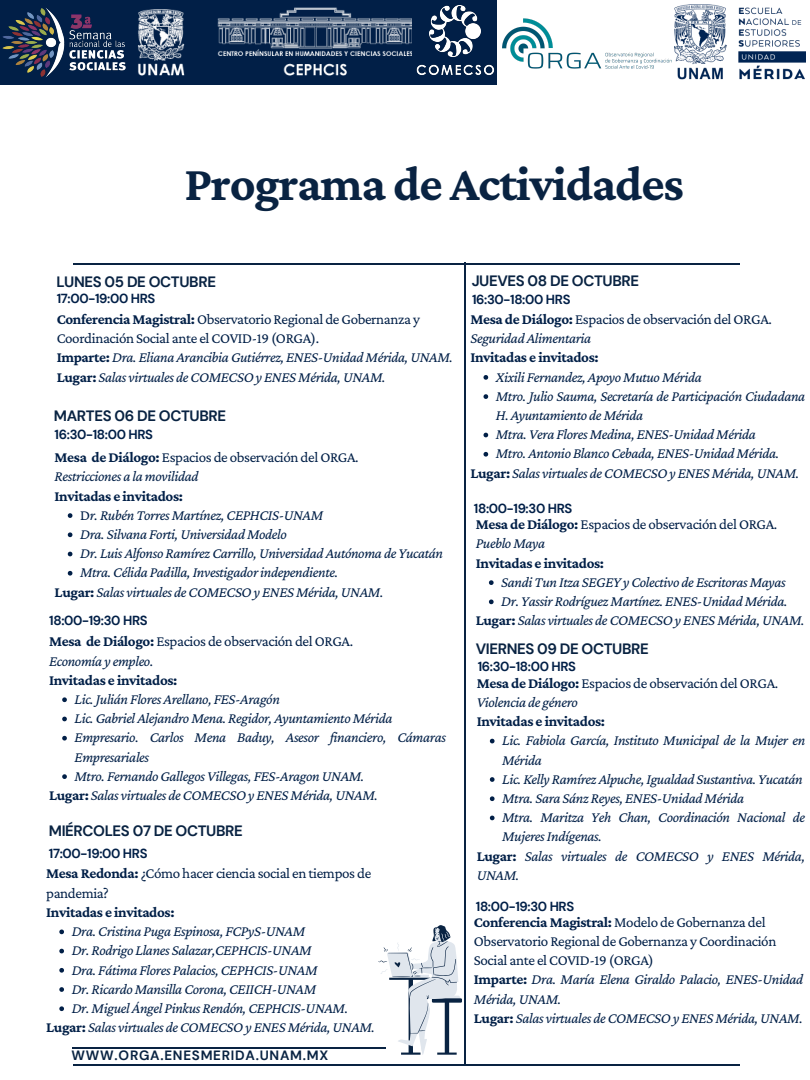
<style>
.page{position:relative;width:810px;height:1080px;background:#fff}
.page>*{position:absolute;margin:0;border:0;box-sizing:border-box;transform-origin:0 0}
.t1{font:700 50px "Crimson Pro";letter-spacing:-.025em;color:#092342}
.t2{font:italic 15px/19.2px "Crimson Pro";letter-spacing:-.025em;color:#011f47}
.t3{font:15px/19.2px "Crimson Pro";letter-spacing:-.025em;color:#011f47}
.t4{font:700 15px "Crimson Pro";letter-spacing:-.025em;color:#011f47}
.t5{font:700 15px "DM Sans";letter-spacing:-.025em;color:#092342}
.t6{font:700 13.44px "DM Sans";letter-spacing:.055em;color:#092342}
.t7{font:700 13.12px "DM Sans";letter-spacing:-.025em;color:#011f47}
.s1{font-weight:700;font-style:normal}
.s2{font-style:normal}
.s3{font-weight:700}
.s4{font-style:italic}
</style>
<div class="page">
<hr style="left:465px;top:262px;width:1px;height:803px;background:#092342">
<svg style="left:378px;top:925px;width:84px;height:130px"></svg>
<hr style="left:73px;top:263px;width:666px;height:1px;background:#092342">
<hr style="left:73px;top:1064px;width:666px;height:2px;background:#092342">
<hr style="left:73px;top:1047px;width:313px;height:2px;background:#092342">
<div style="left:0;top:0;width:496px;height:85px;background:#011f47"></div>
<img style="left:2px;top:8px;width:124px;height:69px">
<img style="left:138px;top:7px;width:273px;height:69px">
<img style="left:416px;top:5px;width:78px;height:70px">
<img style="left:674px;top:5px;width:132px;height:75px">
<svg style="left:68px;top:513px;width:4px;height:5px"></svg>
<svg style="left:68px;top:532px;width:4px;height:5px"></svg>
<svg style="left:68px;top:552px;width:4px;height:4px"></svg>
<svg style="left:68px;top:571px;width:4px;height:5px"></svg>
<img style="left:496px;top:11px;width:181px;height:68px">
<svg style="left:62px;top:697px;width:5px;height:5px"></svg>
<svg style="left:62px;top:717px;width:5px;height:4px"></svg>
<svg style="left:62px;top:736px;width:5px;height:5px"></svg>
<svg style="left:62px;top:774px;width:5px;height:5px"></svg>
<svg style="left:59px;top:930px;width:5px;height:4px"></svg>
<svg style="left:59px;top:949px;width:5px;height:4px"></svg>
<svg style="left:59px;top:968px;width:5px;height:5px"></svg>
<svg style="left:59px;top:987px;width:5px;height:5px"></svg>
<svg style="left:59px;top:1006px;width:5px;height:5px"></svg>
<svg style="left:484px;top:375px;width:4px;height:5px"></svg>
<svg style="left:484px;top:394px;width:4px;height:5px"></svg>
<svg style="left:484px;top:433px;width:4px;height:4px"></svg>
<svg style="left:484px;top:452px;width:4px;height:5px"></svg>
<svg style="left:489px;top:580px;width:5px;height:5px"></svg>
<svg style="left:489px;top:600px;width:5px;height:4px"></svg>
<svg style="left:490px;top:739px;width:5px;height:4px"></svg>
<svg style="left:490px;top:777px;width:5px;height:5px"></svg>
<svg style="left:490px;top:796px;width:5px;height:5px"></svg>
<svg style="left:490px;top:816px;width:5px;height:4px"></svg>
<h1 class="t1" style="left:184px;top:155px;width:501px">Programa de Actividades</h1>
<p class="t5" style="left:56px;top:272px;width:161px">LUNES 05 DE OCTUBRE</p>
<p class="t7" style="left:57px;top:290px;width:100px">17:00-19:00 HRS</p>
<p class="t2" style="left:57px;top:309px;width:398px"><span class="s1">Conferencia Magistral:</span> <span class="s2">Observatorio Regional de Gobernanza y Coordinación Social ante el COVID-19 (ORGA).<br></span><span class="s1">Imparte:</span> Dra. Eliana Arancibia Gutiérrez, ENES-Unidad Mérida, UNAM.<br><span class="s1">Lugar:</span> Salas virtuales de COMECSO y ENES Mérida, UNAM.</p>
<p class="t5" style="left:54px;top:406px;width:174px">MARTES 06 DE OCTUBRE</p>
<p class="t7" style="left:55px;top:426px;width:100px">16:30-18:00 HRS</p>
<p class="t3" style="left:55px;top:447px;width:306px"><span class="s3">Mesa de Diálogo:</span> Espacios de observación del ORGA.<br><span class="s4">Restricciones a la movilidad</span></p>
<p class="t4" style="left:55px;top:487px;width:130px">Invitadas e invitados:</p>
<p class="t2" style="left:80px;top:505px;width:364px"><span class="s2">D</span>r. Rubén Torres Martínez, CEPHCIS-UNAM<br>Dra. Silvana Forti, Universidad Modelo<br>Dr. Luis Alfonso Ramírez Carrillo, Universidad Autónoma de Yucatán Mtra. Célida Padilla, Investigador independiente.</p>
<p class="t2" style="left:55px;top:582px;width:330px"><span class="s1">Lugar:</span> Salas virtuales de COMECSO y ENES Mérida, UNAM.</p>
<p class="t7" style="left:49px;top:612px;width:100px">18:00-19:30 HRS</p>
<p class="t3" style="left:49px;top:632px;width:306px"><span class="s3">Mesa de Diálogo:</span> Espacios de observación del ORGA.<br><span class="s4">Economía y empleo.</span></p>
<p class="t4" style="left:49px;top:671px;width:130px">Invitadas e invitados:</p>
<p class="t2" style="left:75px;top:689px;width:373px">Lic. Julián Flores Arellano, FES-Aragón<br>Lic. Gabriel Alejandro Mena. Regidor, Ayuntamiento Mérida Empresario. Carlos Mena Baduy, Asesor financiero, Cámaras Empresariales<br>Mtro. Fernando Gallegos Villegas, FES-Aragon UNAM.</p>
<p class="t2" style="left:49px;top:785px;width:330px"><span class="s1">Lugar:</span> Salas virtuales de COMECSO y ENES Mérida, UNAM.</p>
<p class="t5" style="left:49px;top:821px;width:195px">MIÉRCOLES 07 DE OCTUBRE</p>
<p class="t7" style="left:49px;top:845px;width:100px">17:00-19:00 HRS</p>
<p class="t3" style="left:46px;top:864px;width:327px"><span class="s3">Mesa Redonda:</span> ¿Cómo hacer ciencia social en tiempos de pandemia?</p>
<p class="t4" style="left:46px;top:903px;width:130px">Invitadas e invitados:</p>
<p class="t2" style="left:72px;top:921px;width:278px">Dra. Cristina Puga Espinosa, FCPyS-UNAM<br>Dr. Rodrigo Llanes Salazar,CEPHCIS-UNAM<br>Dra. Fátima Flores Palacios, CEPHCIS-UNAM<br>Dr. Ricardo Mansilla Corona, CEIICH-UNAM<br>Dr. Miguel Ángel Pinkus Rendón, CEPHCIS-UNAM.</p>
<p class="t2" style="left:46px;top:1017px;width:330px"><span class="s1">Lugar:</span> Salas virtuales de COMECSO y ENES Mérida, UNAM.</p>
<p class="t6" style="left:72px;top:1047px;width:258px">WWW.ORGA.ENESMERIDA.UNAM.MX</p>
<p class="t5" style="left:472px;top:271px;width:169px">JUEVES 08 DE OCTUBRE</p>
<p class="t7" style="left:472px;top:291px;width:100px">16:30-18:00 HRS</p>
<p class="t3" style="left:470px;top:309px;width:303px"><span class="s3">Mesa de Diálogo:</span> Espacios de observación del ORGA.<br><span class="s4">Seguridad Alimentaria</span></p>
<p class="t4" style="left:470px;top:349px;width:130px">Invitadas e invitados:</p>
<p class="t2" style="left:496px;top:367px;width:311px">Xixili Fernandez, Apoyo Mutuo Mérida<br>Mtro. Julio Sauma, Secretaría de Participación Ciudadana H. Ayuntamiento de Mérida<br>Mtra. Vera Flores Medina, ENES-Unidad Mérida<br>Mtro. Antonio Blanco Cebada, ENES-Unidad Mérida.</p>
<p class="t2" style="left:470px;top:463px;width:330px"><span class="s1">Lugar:</span> Salas virtuales de COMECSO y ENES Mérida, UNAM.</p>
<p class="t7" style="left:474px;top:500px;width:100px">18:00-19:30 HRS</p>
<p class="t3" style="left:476px;top:514px;width:303px"><span class="s3">Mesa de Diálogo:</span> Espacios de observación del ORGA.<br><span class="s4">Pueblo Maya</span></p>
<p class="t4" style="left:476px;top:554px;width:130px">Invitadas e invitados:</p>
<p class="t2" style="left:501px;top:572px;width:288px">Sandi Tun Itza SEGEY y Colectivo de Escritoras Mayas<br>Dr. Yassir Rodríguez Martínez. ENES-Unidad Mérida.</p>
<p class="t2" style="left:476px;top:611px;width:330px"><span class="s1">Lugar:</span> Salas virtuales de COMECSO y ENES Mérida, UNAM.</p>
<p class="t5" style="left:476px;top:639px;width:175px">VIERNES 09 DE OCTUBRE</p>
<p class="t7" style="left:478px;top:658px;width:100px">16:30-18:00 HRS</p>
<p class="t3" style="left:477px;top:673px;width:303px"><span class="s3">Mesa de Diálogo:</span> Espacios de observación del ORGA.<br><span class="s4">Violencia de género</span></p>
<p class="t4" style="left:477px;top:713px;width:130px">Invitadas e invitados:</p>
<p class="t2" style="left:502px;top:731px;width:305px">Lic. Fabiola García, Instituto Municipal de la Mujer en Mérida<br>Lic. Kelly Ramírez Alpuche, Igualdad Sustantiva. Yucatán Mtra. Sara Sánz Reyes, ENES-Unidad Mérida<br>Mtra. Maritza Yeh Chan, Coordinación Nacional de Mujeres Indígenas.</p>
<p class="t2" style="left:477px;top:846px;width:330px"><span class="s1">Lugar:</span> Salas virtuales de COMECSO y ENES Mérida,<br>UNAM.</p>
<p class="t7" style="left:476px;top:898px;width:100px">18:00-19:30 HRS</p>
<p class="t3" style="left:474px;top:912px;width:331px"><span class="s3">Conferencia Magistral:</span> Modelo de Gobernanza del Observatorio Regional de Gobernanza y Coordinación Social ante el COVID-19 (ORGA)<br><span class="s3">Imparte:</span> <span class="s4">Dra. María Elena Giraldo Palacio, ENES-Unidad Mérida, UNAM.<br></span><span class="s3">Lugar:</span> <span class="s4">Salas virtuales de COMECSO y ENES Mérida, UNAM.</span></p>
</div>
